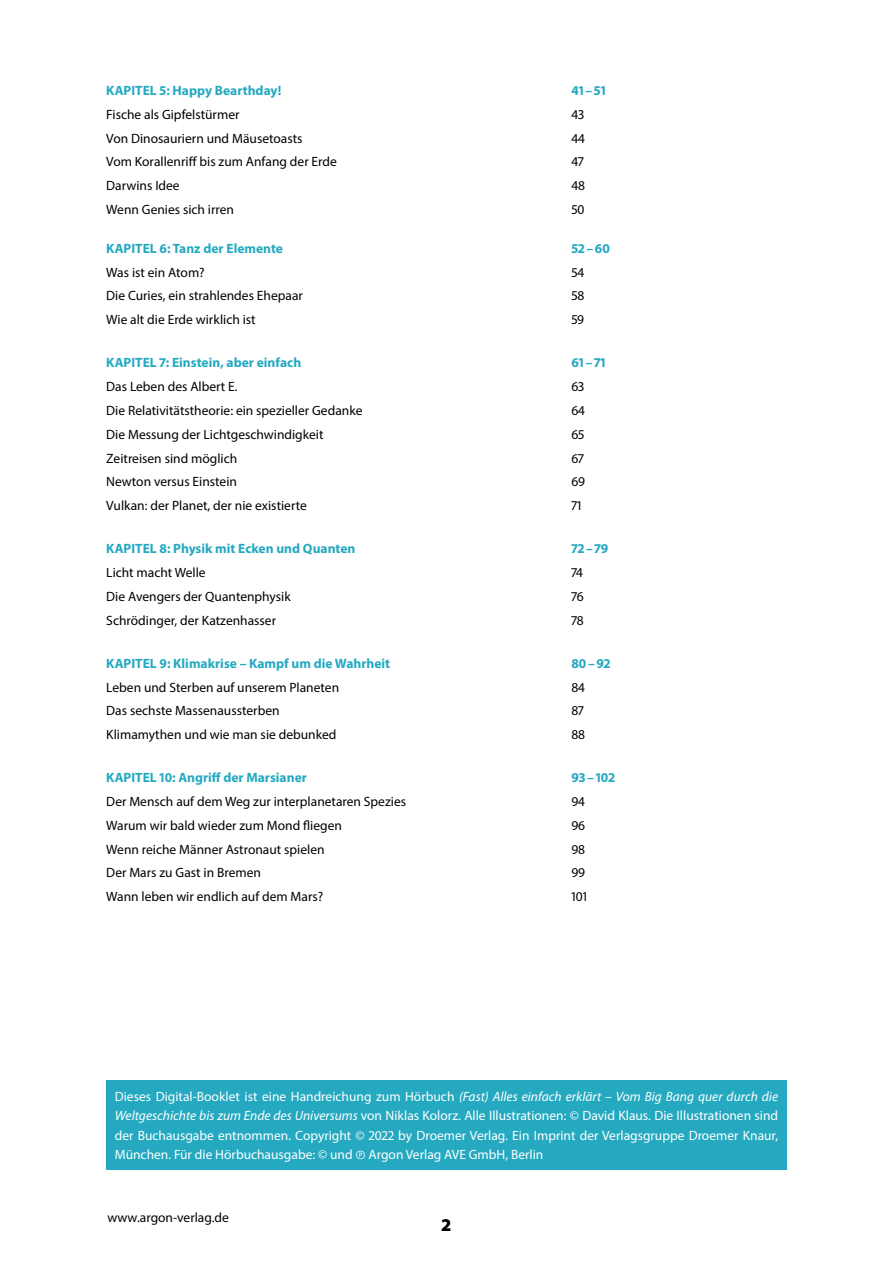
<style>
.page{position:relative;width:893px;height:1263px;background:#fff}
.page>*{position:absolute;margin:0;border:0;box-sizing:border-box;transform-origin:0 0}
.t1{font:900 18px "Myriad Pro";color:#000}
.Fließtext{font:13.5px "Myriad Pro";color:#000}
.t2{font:13.5px/19.5px "Myriad Pro";color:#fff;text-align:justify}
.ZÜ{font:700 13.5px "Myriad Pro";color:#24a9c1}
.s1{font-style:italic}
</style>
<div class="page">
<div style="left:106px;top:1080px;width:681px;height:89px;background:#24a9c1"></div>
<p class="ZÜ" style="left:106px;top:82px;width:177px">KAPITEL 5: Happy Bearthday!</p>
<p class="ZÜ" style="left:571px;top:82px;width:36px">41–51</p>
<p class="Fließtext" style="left:106px;top:106px;width:135px">Fische als Gipfelstürmer</p>
<p class="Fließtext" style="left:571px;top:106px;width:14px">43</p>
<p class="Fließtext" style="left:106px;top:130px;width:198px">Von Dinosauriern und Mäusetoasts</p>
<p class="Fließtext" style="left:571px;top:130px;width:15px">44</p>
<p class="Fließtext" style="left:106px;top:154px;width:232px">Vom Korallenriff bis zum Anfang der Erde</p>
<p class="Fließtext" style="left:571px;top:154px;width:14px">47</p>
<p class="Fließtext" style="left:106px;top:177px;width:75px">Darwins Idee</p>
<p class="Fließtext" style="left:571px;top:177px;width:15px">48</p>
<p class="Fließtext" style="left:106px;top:201px;width:129px">Wenn Genies sich irren</p>
<p class="Fließtext" style="left:571px;top:201px;width:15px">50</p>
<p class="ZÜ" style="left:106px;top:240px;width:178px">KAPITEL 6: Tanz der Elemente</p>
<p class="ZÜ" style="left:571px;top:240px;width:40px">52–60</p>
<p class="Fließtext" style="left:106px;top:264px;width:100px">Was ist ein Atom?</p>
<p class="Fließtext" style="left:571px;top:264px;width:15px">54</p>
<p class="Fließtext" style="left:106px;top:288px;width:198px">Die Curies, ein strahlendes Ehepaar</p>
<p class="Fließtext" style="left:571px;top:288px;width:15px">58</p>
<p class="Fließtext" style="left:106px;top:311px;width:151px">Wie alt die Erde wirklich ist</p>
<p class="Fließtext" style="left:571px;top:311px;width:14px">59</p>
<p class="ZÜ" style="left:106px;top:354px;width:196px">KAPITEL 7: Einstein, aber einfach</p>
<p class="ZÜ" style="left:571px;top:354px;width:36px">61–71</p>
<p class="Fließtext" style="left:106px;top:378px;width:133px">Das Leben des Albert E.</p>
<p class="Fließtext" style="left:571px;top:378px;width:15px">63</p>
<p class="Fließtext" style="left:106px;top:402px;width:258px">Die Relativitätstheorie: ein spezieller Gedanke</p>
<p class="Fließtext" style="left:571px;top:402px;width:15px">64</p>
<p class="Fließtext" style="left:106px;top:426px;width:219px">Die Messung der Lichtgeschwindigkeit</p>
<p class="Fließtext" style="left:571px;top:426px;width:15px">65</p>
<p class="Fließtext" style="left:106px;top:450px;width:132px">Zeitreisen sind möglich</p>
<p class="Fließtext" style="left:571px;top:450px;width:14px">67</p>
<p class="Fließtext" style="left:106px;top:473px;width:132px">Newton versus Einstein</p>
<p class="Fließtext" style="left:571px;top:473px;width:15px">69</p>
<p class="Fließtext" style="left:106px;top:497px;width:202px">Vulkan: der Planet, der nie existierte</p>
<p class="Fließtext" style="left:571px;top:497px;width:12px">71</p>
<p class="ZÜ" style="left:106px;top:540px;width:251px">KAPITEL 8: Physik mit Ecken und Quanten</p>
<p class="ZÜ" style="left:571px;top:540px;width:38px">72–79</p>
<p class="Fließtext" style="left:106px;top:564px;width:101px">Licht macht Welle</p>
<p class="Fließtext" style="left:571px;top:564px;width:13px">74</p>
<p class="Fließtext" style="left:106px;top:588px;width:186px">Die Avengers der Quantenphysik</p>
<p class="Fließtext" style="left:571px;top:588px;width:14px">76</p>
<p class="Fließtext" style="left:106px;top:612px;width:171px">Schrödinger, der Katzenhasser</p>
<p class="Fließtext" style="left:571px;top:612px;width:14px">78</p>
<p class="ZÜ" style="left:106px;top:654px;width:285px">KAPITEL 9: Klimakrise – Kampf um die Wahrheit</p>
<p class="ZÜ" style="left:571px;top:654px;width:41px">80–92</p>
<p class="Fließtext" style="left:106px;top:679px;width:234px">Leben und Sterben auf unserem Planeten</p>
<p class="Fließtext" style="left:571px;top:679px;width:15px">84</p>
<p class="Fließtext" style="left:106px;top:702px;width:175px">Das sechste Massenaussterben</p>
<p class="Fließtext" style="left:571px;top:702px;width:14px">87</p>
<p class="Fließtext" style="left:106px;top:726px;width:232px">Klimamythen und wie man sie debunked</p>
<p class="Fließtext" style="left:571px;top:726px;width:15px">88</p>
<p class="ZÜ" style="left:106px;top:769px;width:202px">KAPITEL 10: Angriff der Marsianer</p>
<p class="ZÜ" style="left:571px;top:769px;width:45px">93 –102</p>
<p class="Fließtext" style="left:106px;top:793px;width:301px">Der Mensch auf dem Weg zur interplanetaren Spezies</p>
<p class="Fließtext" style="left:571px;top:793px;width:15px">94</p>
<p class="Fließtext" style="left:106px;top:817px;width:237px">Warum wir bald wieder zum Mond fliegen</p>
<p class="Fließtext" style="left:571px;top:817px;width:15px">96</p>
<p class="Fließtext" style="left:106px;top:841px;width:220px">Wenn reiche Männer Astronaut spielen</p>
<p class="Fließtext" style="left:571px;top:841px;width:15px">98</p>
<p class="Fließtext" style="left:106px;top:864px;width:156px">Der Mars zu Gast in Bremen</p>
<p class="Fließtext" style="left:571px;top:864px;width:15px">99</p>
<p class="Fließtext" style="left:106px;top:888px;width:218px">Wann leben wir endlich auf dem Mars?</p>
<p class="Fließtext" style="left:571px;top:888px;width:17px">101</p>
<p class="t2" style="left:115px;top:1086px;width:665px">Dieses Digital-Booklet ist eine Handreichung zum Hörbuch <span class="s1">(Fast) Alles einfach erklärt – Vom Big Bang quer durch die Weltgeschichte bis zum Ende des Universums</span> von Niklas Kolorz. Alle Illustrationen: © David Klaus. Die Illustrationen sind der Buchausgabe entnommen. Copyright © 2022 by Droemer Verlag. Ein Imprint der Verlagsgruppe Droemer Knaur, München. Für die Hörbuchausgabe: © und Argon Verlag AVE GmbH, Berlin</p>
<p class="Fließtext" style="left:107px;top:1209px;width:123px">www.argon-verlag.de</p>
<h1 class="t1" style="left:442px;top:1215px;width:11px">2</h1>
</div>
